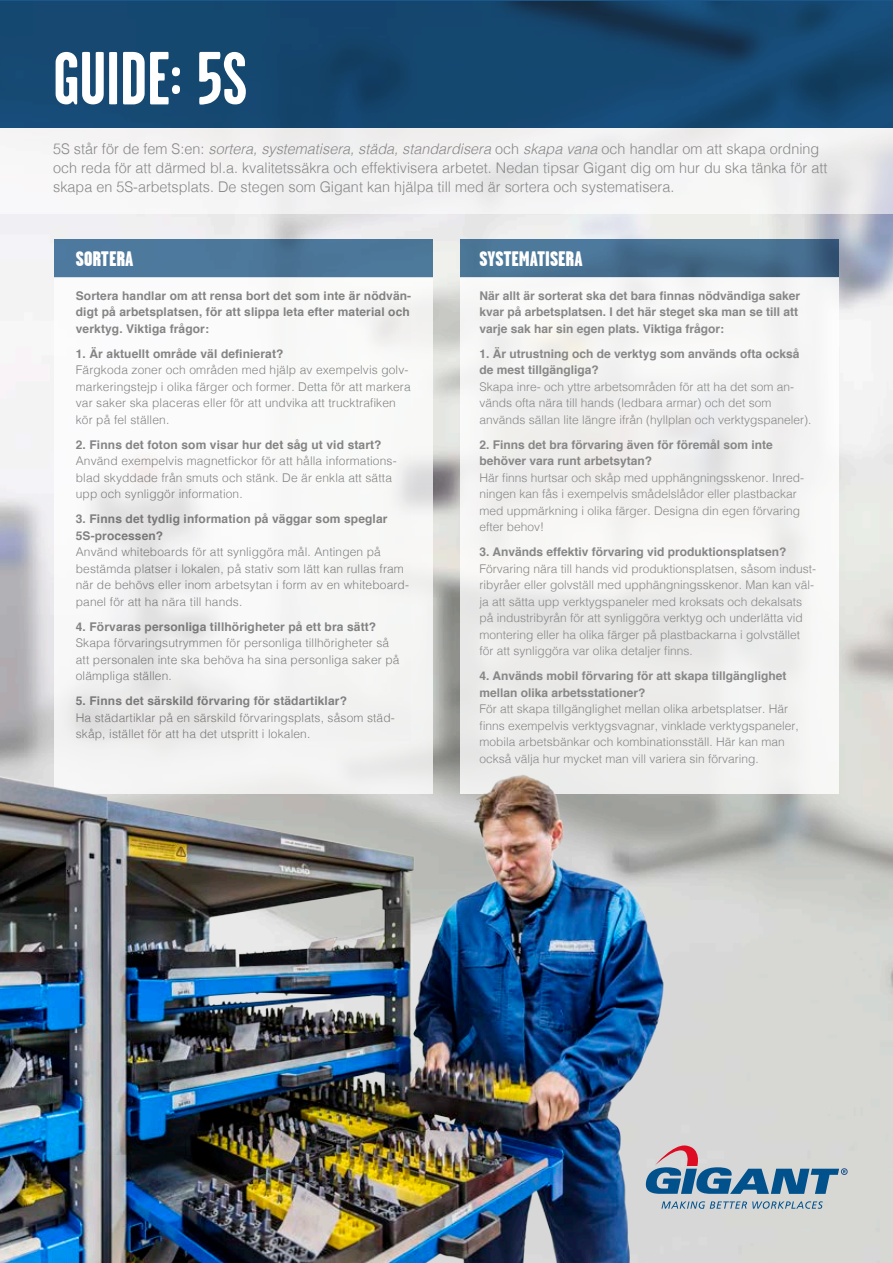
<style>
.page{position:relative;width:893px;height:1263px;background:#fff}
.page>*{position:absolute;margin:0;border:0;box-sizing:border-box;transform-origin:0 0}
.t1{font:700 75px "Garage Gothic";color:#fff}
.t2{font:900 21px "Garage Gothic";color:#fff}
.t3{font:300 14.7px/18.8px "Helvetica";color:#878787}
.t4{font:300 12px/16.5px "Helvetica";color:#878787}
.t5{font:700 12px/16.5px "Helvetica";color:#878787}
.s1{font-style:italic}
</style>
<div class="page">
<img style="left:0;top:213px;width:893px;height:1050px">
<svg style="left:0;top:0;width:893px;height:128px;background:#15466e"></svg>
<div style="left:0;top:128px;width:893px;height:85px;background:#f3f3f3"></div>
<svg style="left:460px;top:239px;width:379px;height:38px;background:#466e8f"></svg>
<div style="left:460px;top:277px;width:379px;height:517px;background:#f1f1f0"></div>
<svg style="left:710px;top:1145px;width:137px;height:49px;background:#96aebf"></svg>
<svg style="left:710px;top:1201px;width:113px;height:8px"></svg>
<div style="left:54px;top:239px;width:378px;height:38px;background:#4d799b"></div>
<svg style="left:54px;top:277px;width:378px;height:474px"></svg>
<img style="left:0;top:751px;width:710px;height:512px">
<h1 class="t1" style="left:53px;top:32px;width:196px">GUIDE: 5S</h1>
<p class="t3" style="left:53px;top:139px;width:776px">5S står för de fem S:en: <span class="s1">sortera, systematisera, städa, standardisera</span> och <span class="s1">skapa vana</span> och handlar om att skapa ordning och reda för att därmed bl.a. kvalitetssäkra och effektivisera arbetet. Nedan tipsar Gigant dig om hur du ska tänka för att skapa en 5S-arbetsplats. De stegen som Gigant kan hjälpa till med är sortera och systematisera.</p>
<h2 class="t2" style="left:76px;top:245px;width:59px">SORTERA</h2>
<p class="t5" style="left:76px;top:287px;width:337px">Sortera handlar om att rensa bort det som inte är nödvän&shy;digt på arbetsplatsen, för att slippa leta efter material och verktyg. Viktiga frågor:</p>
<p class="t5" style="left:76px;top:345px;width:209px">1. Är aktuellt område väl definierat?</p>
<p class="t4" style="left:76px;top:361px;width:336px">Färgkoda zoner och områden med hjälp av exempelvis golv&shy;markeringstejp i olika färger och former. Detta för att markera var saker ska placeras eller för att undvika att trucktrafiken kör på fel ställen.</p>
<p class="t5" style="left:76px;top:436px;width:307px">2. Finns det foton som visar hur det såg ut vid start?</p>
<p class="t4" style="left:76px;top:452px;width:322px">Använd exempelvis magnetfickor för att hålla informations&shy;blad skyddade från smuts och stänk. De är enkla att sätta upp och synliggör information.</p>
<p class="t5" style="left:76px;top:511px;width:313px">3. Finns det tydlig information på väggar som speglar<br>5S-processen?</p>
<p class="t4" style="left:76px;top:543px;width:335px">Använd whiteboards för att synliggöra mål. Antingen på bestämda platser i lokalen, på stativ som lätt kan rullas fram när de behövs eller inom arbetsytan i form av en whiteboard&shy;panel för att ha nära till hands.</p>
<p class="t5" style="left:76px;top:618px;width:302px">4. Förvaras personliga tillhörigheter på ett bra sätt?</p>
<p class="t4" style="left:76px;top:634px;width:325px">Skapa förvaringsutrymmen för personliga tillhörigheter så att personalen inte ska behöva ha sina personliga saker på olämpliga ställen.</p>
<p class="t5" style="left:76px;top:693px;width:273px">5. Finns det särskild förvaring för städartiklar?</p>
<p class="t4" style="left:76px;top:708px;width:321px">Ha städartiklar på en särskild förvaringsplats, såsom städ&shy;skåp, istället för att ha det utspritt i lokalen.</p>
<h2 class="t2" style="left:479px;top:245px;width:105px">SYSTEMATISERA</h2>
<p class="t5" style="left:479px;top:287px;width:322px">När allt är sorterat ska det bara finnas nödvändiga saker kvar på arbetsplatsen. I det här steget ska man se till att varje sak har sin egen plats. Viktiga frågor:</p>
<p class="t5" style="left:479px;top:345px;width:322px">1. Är utrustning och de verktyg som används ofta också de mest tillgängliga?</p>
<p class="t4" style="left:479px;top:377px;width:334px">Skapa inre- och yttre arbetsområden för att ha det som an&shy;vänds ofta nära till hands (ledbara armar) och det som används sällan lite längre ifrån (hyllplan och verktygspaneler).</p>
<p class="t5" style="left:479px;top:436px;width:295px">2. Finns det bra förvaring även för föremål som inte behöver vara runt arbetsytan?</p>
<p class="t4" style="left:479px;top:468px;width:326px">Här finns hurtsar och skåp med upphängningsskenor. Inred&shy;ningen kan fås i exempelvis smådelslådor eller plastbackar med uppmärkning i olika färger. Designa din egen förvaring efter behov!</p>
<p class="t5" style="left:479px;top:544px;width:308px">3. Används effektiv förvaring vid produktionsplatsen?</p>
<p class="t4" style="left:479px;top:559px;width:338px">Förvaring nära till hands vid produktionsplatsen, såsom indust&shy;ribyråer eller golvställ med upphängningsskenor. Man kan väl&shy;ja att sätta upp verktygspaneler med kroksats och dekalsats på industribyrån för att synliggöra verktyg och underlätta vid montering eller ha olika färger på plastbackarna i golvstället för att synliggöra var olika detaljer finns.</p>
<p class="t5" style="left:479px;top:668px;width:308px">4. Används mobil förvaring för att skapa tillgänglighet mellan olika arbetsstationer?</p>
<p class="t4" style="left:479px;top:700px;width:321px">För att skapa tillgänglighet mellan olika arbetsplatser. Här finns exempelvis verktygsvagnar, vinklade verktygspaneler, mobila arbetsbänkar och kombinationsställ. Här kan man också välja hur mycket man vill variera sin förvaring.</p>
</div>
